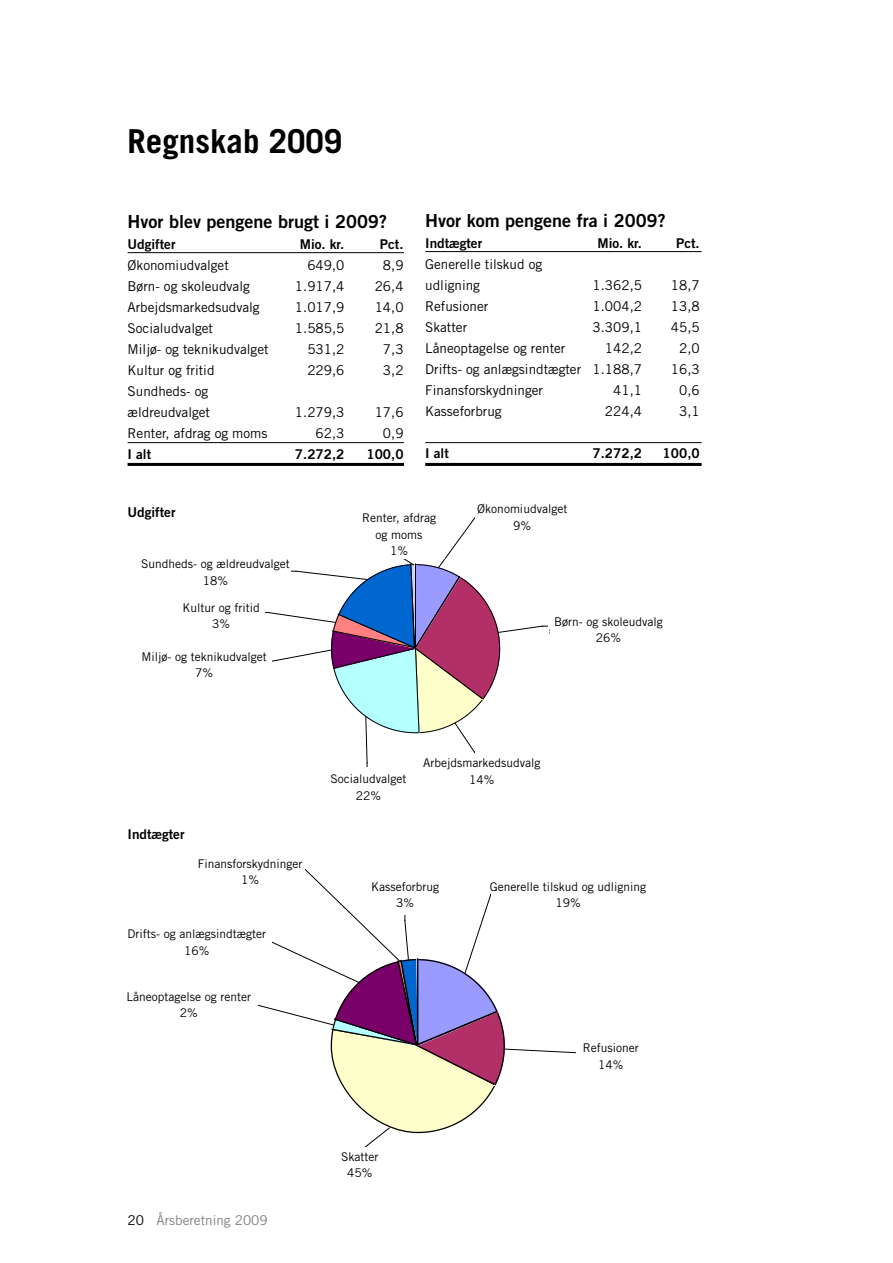
<style>
.page{position:relative;width:893px;height:1263px;background:#fff}
.page>*{position:absolute;margin:0;border:0;box-sizing:border-box;transform-origin:0 0}
.t1{font:700 33px "Trade Gothic LT";color:#000}
.t2{font:18px "Trade Gothic LT Bold Two";color:#000}
.t3{font:13.5px/21px "Trade Gothic LT";color:#000}
.t4{font:13.5px "Trade Gothic LT Bold Two";color:#000}
.t5{font:13.5px "Trade Gothic LT";color:#80807f}
.t6{font:12px/16.5px "Trade Gothic LT";color:#000;text-align:center}
.t7{font:12px/14.2px "Arial";color:#000;text-align:center}
.t8{font:9.45px/11.4px "Arial";color:#000;text-align:center}
.t9{font:7.35px "Arial";color:#000}
.s1{color:#000}
</style>
<div class="page">
<svg style="left:258px;top:868px;width:318px;height:279px"></svg>
<svg style="left:265px;top:517px;width:282px;height:250px"></svg>
<hr style="left:128px;top:252px;width:276px;height:1px;background:#000">
<hr style="left:128px;top:463px;width:276px;height:3px;background:#000">
<hr style="left:128px;top:442px;width:276px;height:1px;background:#000">
<hr style="left:425px;top:251px;width:277px;height:1px;background:#000">
<hr style="left:425px;top:463px;width:277px;height:3px;background:#000">
<hr style="left:425px;top:442px;width:277px;height:1px;background:#000">
<div style="left:475px;top:510px;width:94px;height:24px;background:#fff"></div>
<div style="left:475px;top:740px;width:131px;height:39px;background:#fff"></div>
<div style="left:227px;top:854px;width:78px;height:27px;background:#fff"></div>
<div style="left:187px;top:654px;width:85px;height:41px;background:#fff"></div>
<div style="left:218px;top:548px;width:73px;height:41px;background:#fff"></div>
<div style="left:352px;top:510px;width:93px;height:49px;background:#fff"></div>
<div style="left:491px;top:865px;width:110px;height:49px;background:#fff"></div>
<div style="left:191px;top:899px;width:81px;height:50px;background:#fff"></div>
<div style="left:366px;top:872px;width:78px;height:42px;background:#fff"></div>
<h1 class="t1" style="left:128px;top:121px;width:216px">Regnskab 2009</h1>
<h2 class="t2" style="left:128px;top:211px;width:261px">Hvor blev pengene brugt i 2009?</h2>
<p class="t4" style="left:128px;top:236px;width:49px">Udgifter</p>
<p class="t4" style="left:300px;top:236px;width:46px">Mio. kr.</p>
<p class="t4" style="left:380px;top:236px;width:25px">Pct.</p>
<p class="t3" style="left:128px;top:255px;width:103px">Økonomiudvalget</p>
<p class="t3" style="left:307px;top:255px;width:39px">649,0</p>
<p class="t3" style="left:383px;top:255px;width:22px">8,9</p>
<p class="t3" style="left:128px;top:276px;width:124px">Børn- og skoleudvalg</p>
<p class="t3" style="left:295px;top:276px;width:51px">1.917,4</p>
<p class="t3" style="left:375px;top:276px;width:30px">26,4</p>
<p class="t3" style="left:128px;top:297px;width:134px">Arbejdsmarkedsudvalg</p>
<p class="t3" style="left:295px;top:297px;width:51px">1.017,9</p>
<p class="t3" style="left:375px;top:297px;width:30px">14,0</p>
<p class="t3" style="left:128px;top:318px;width:87px">Socialudvalget</p>
<p class="t3" style="left:295px;top:318px;width:51px">1.585,5</p>
<p class="t3" style="left:375px;top:318px;width:30px">21,8</p>
<p class="t3" style="left:128px;top:339px;width:142px">Miljø- og teknikudvalget</p>
<p class="t3" style="left:307px;top:339px;width:39px">531,2</p>
<p class="t3" style="left:383px;top:339px;width:22px">7,3</p>
<p class="t3" style="left:128px;top:360px;width:88px">Kultur og fritid</p>
<p class="t3" style="left:307px;top:360px;width:39px">229,6</p>
<p class="t3" style="left:383px;top:360px;width:22px">3,2</p>
<p class="t3" style="left:128px;top:381px;width:84px">Sundheds- og ældreudvalget</p>
<p class="t3" style="left:295px;top:402px;width:51px">1.279,3</p>
<p class="t3" style="left:375px;top:402px;width:30px">17,6</p>
<p class="t3" style="left:128px;top:423px;width:141px">Renter, afdrag og moms</p>
<p class="t3" style="left:316px;top:423px;width:30px">62,3</p>
<p class="t3" style="left:383px;top:423px;width:22px">0,9</p>
<p class="t4" style="left:128px;top:446px;width:25px">I alt</p>
<p class="t4" style="left:295px;top:446px;width:51px">7.272,2</p>
<p class="t4" style="left:366px;top:446px;width:39px">100,0</p>
<h2 class="t2" style="left:425px;top:210px;width:242px">Hvor kom pengene fra i 2009?</h2>
<p class="t4" style="left:425px;top:235px;width:58px">Indtægter</p>
<p class="t4" style="left:597px;top:235px;width:46px">Mio. kr.</p>
<p class="t4" style="left:676px;top:235px;width:25px">Pct.</p>
<p class="t3" style="left:425px;top:254px;width:119px">Generelle tilskud og udligning</p>
<p class="t3" style="left:593px;top:275px;width:51px">1.362,5</p>
<p class="t3" style="left:671px;top:275px;width:30px">18,7</p>
<p class="t3" style="left:425px;top:296px;width:65px">Refusioner</p>
<p class="t3" style="left:593px;top:296px;width:51px">1.004,2</p>
<p class="t3" style="left:671px;top:296px;width:30px">13,8</p>
<p class="t3" style="left:425px;top:317px;width:43px">Skatter</p>
<p class="t3" style="left:593px;top:317px;width:51px">3.309,1</p>
<p class="t3" style="left:671px;top:317px;width:30px">45,5</p>
<p class="t3" style="left:425px;top:338px;width:142px">Låneoptagelse og renter</p>
<p class="t3" style="left:605px;top:338px;width:39px">142,2</p>
<p class="t3" style="left:679px;top:338px;width:22px">2,0</p>
<p class="t3" style="left:425px;top:359px;width:218px">Drifts- og anlægsindtægter 1.188,7</p>
<p class="t3" style="left:671px;top:359px;width:30px">16,3</p>
<p class="t3" style="left:425px;top:380px;width:119px">Finansforskydninger</p>
<p class="t3" style="left:613px;top:380px;width:30px">41,1</p>
<p class="t3" style="left:679px;top:380px;width:22px">0,6</p>
<p class="t3" style="left:425px;top:401px;width:78px">Kasseforbrug</p>
<p class="t3" style="left:605px;top:401px;width:39px">224,4</p>
<p class="t3" style="left:679px;top:401px;width:22px">3,1</p>
<p class="t4" style="left:425px;top:445px;width:25px">I alt</p>
<p class="t4" style="left:593px;top:445px;width:51px">7.272,2</p>
<p class="t4" style="left:663px;top:445px;width:39px">100,0</p>
<p class="t4" style="left:128px;top:504px;width:49px">Udgifter</p>
<p class="t6" style="left:141px;top:555px;width:150px">Sundheds- og ældreudvalget<br>18%</p>
<p class="t8" style="left:254px;top:563px;width:12px">og</p>
<p class="t8" style="left:198px;top:600px;width:60px">Kultur og fritid<br>3%</p>
<p class="t6" style="left:182px;top:599px;width:79px">Kultur og fritid<br>3%</p>
<p class="t6" style="left:142px;top:648px;width:127px">Miljø- og teknikudvalget<br>7%</p>
<p class="t8" style="left:198px;top:655px;width:62px">teknikudvalget</p>
<p class="t6" style="left:362px;top:510px;width:75px">Renter, afdrag og moms<br>1%</p>
<p class="t8" style="left:354px;top:510px;width:40px">og moms</p>
<p class="t6" style="left:477px;top:501px;width:92px">Økonomiudvalget<br>9%</p>
<p class="t8" style="left:483px;top:504px;width:75px">Økonomiudvalget<br>9%</p>
<p class="t8" style="left:557px;top:614px;width:38px">Børn- og</p>
<p class="t6" style="left:554px;top:613px;width:110px">Børn- og skoleudvalg<br>26%</p>
<p class="t4" style="left:128px;top:825px;width:58px">Indtægter</p>
<p class="t7" style="left:183px;top:853px;width:109px">Finansforskydninger<br>1%</p>
<p class="t6" style="left:198px;top:855px;width:106px">Finansforskydninger<br>1%</p>
<p class="t6" style="left:128px;top:925px;width:140px">Drifts- og anlægsindtægter<br>16%</p>
<p class="t7" style="left:181px;top:933px;width:5px">r</p>
<p class="t6" style="left:126px;top:988px;width:126px">Låneoptagelse og renter<br>2%</p>
<p class="t7" style="left:163px;top:992px;width:33px">renter<br>2%</p>
<p class="t9" style="left:518px;top:754px;width:6px">g</p>
<p class="t6" style="left:423px;top:754px;width:119px">Arbejdsmarkedsudvalg</p>
<p class="t8" style="left:336px;top:768px;width:60px">Socialudvalge t</p>
<p class="t6" style="left:330px;top:771px;width:78px">Socialudvalget</p>
<p class="t6" style="left:469px;top:771px;width:27px">14%</p>
<p class="t6" style="left:356px;top:787px;width:27px">22%</p>
<p class="t6" style="left:371px;top:878px;width:69px">Kasseforbrug<br>3%</p>
<p class="t7" style="left:367px;top:884px;width:72px">Kasseforbrug<br>3%</p>
<p class="t6" style="left:490px;top:878px;width:158px">Generelle tilskud og udligning<br>19%</p>
<p class="t7" style="left:508px;top:884px;width:66px">og udligning</p>
<p class="t7" style="left:587px;top:1038px;width:59px">Refusioner<br>14%</p>
<p class="t6" style="left:583px;top:1040px;width:58px">Refusioner<br>14%</p>
<p class="t5" style="left:128px;top:1211px;width:142px"><span class="s1">20</span> Årsberetning 2009</p>
<p class="t6" style="left:341px;top:1148px;width:39px">Skatter<br>45%</p>
</div>
